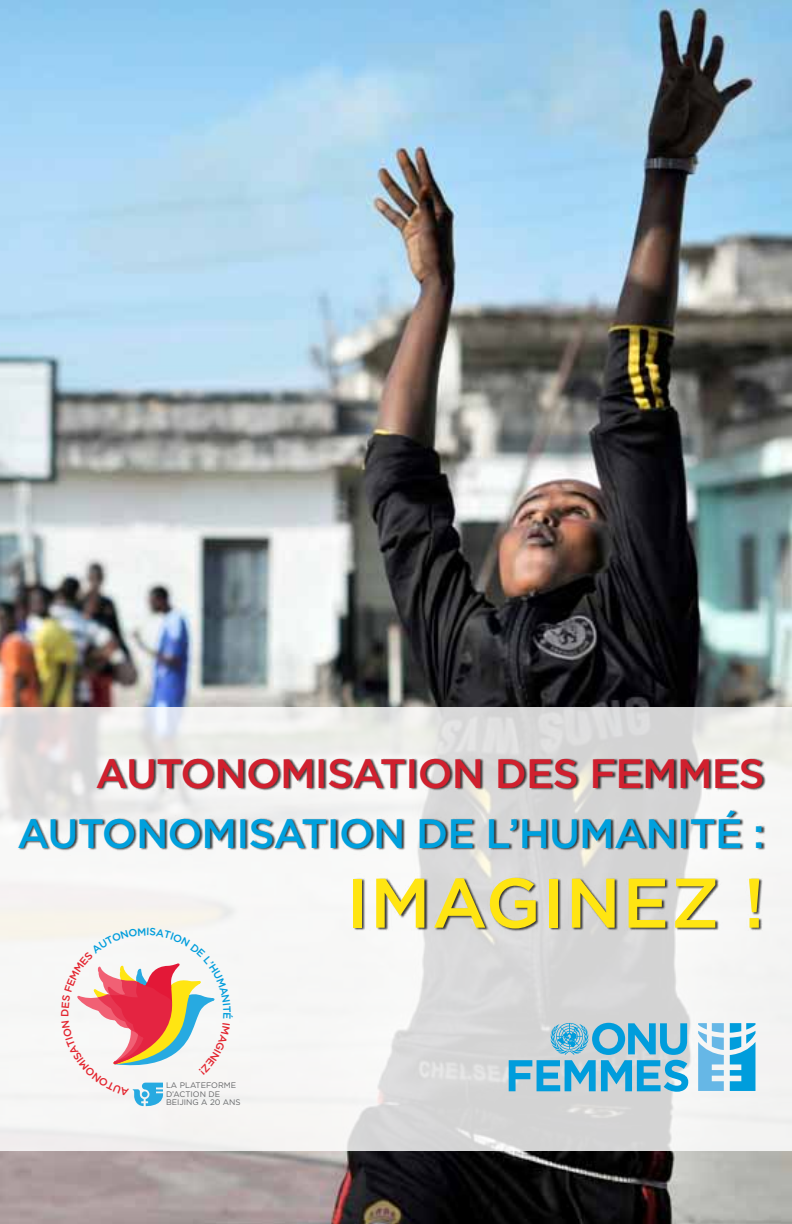
<style>
.page{position:relative;width:792px;height:1224px;background:#fff}
.page>*{position:absolute;margin:0;border:0;box-sizing:border-box;transform-origin:0 0}
.t1{font:500 70px "Gotham";letter-spacing:.02em;color:#ffe512}
.t2{font:500 41px "Gotham";letter-spacing:-.02em;color:#00a0dd}
.t3{font:500 41px "Gotham";letter-spacing:-.02em;color:#d0202e}
.t4{font:8px/8.6px "Gotham";color:#636466}
</style>
<div class="page">
<img style="left:0;top:0;width:792px;height:1224px">
<svg style="left:0;top:707px;width:792px;height:444px;fill:#f0f0ee"></svg>
<svg style="left:509px;top:1022px;width:179px;height:70px;background:#7cbdd7"></svg>
<svg style="left:698px;top:1023px;width:26px;height:68px"></svg>
<svg style="left:730px;top:1023px;width:25px;height:68px"></svg>
<div style="left:18px;top:758px;width:748px;height:174px;background:#000;opacity:.75"></div>
<svg style="left:61px;top:928px;width:172px;height:179px"></svg>
<h2 class="t3" style="left:96px;top:750px;width:671px">AUTONOMISATION DES FEMMES</h2>
<h2 class="t2" style="left:17px;top:810px;width:749px">AUTONOMISATION DE L’HUMANITÉ :</h2>
<h1 class="t1" style="left:346px;top:863px;width:420px">IMAGINEZ !</h1>
<p class="t4" style="left:166px;top:1081px;width:76px">LA PLATEFORME<br>D’ACTION DE<br>BEIJING A 20 ANS</p>
</div>
